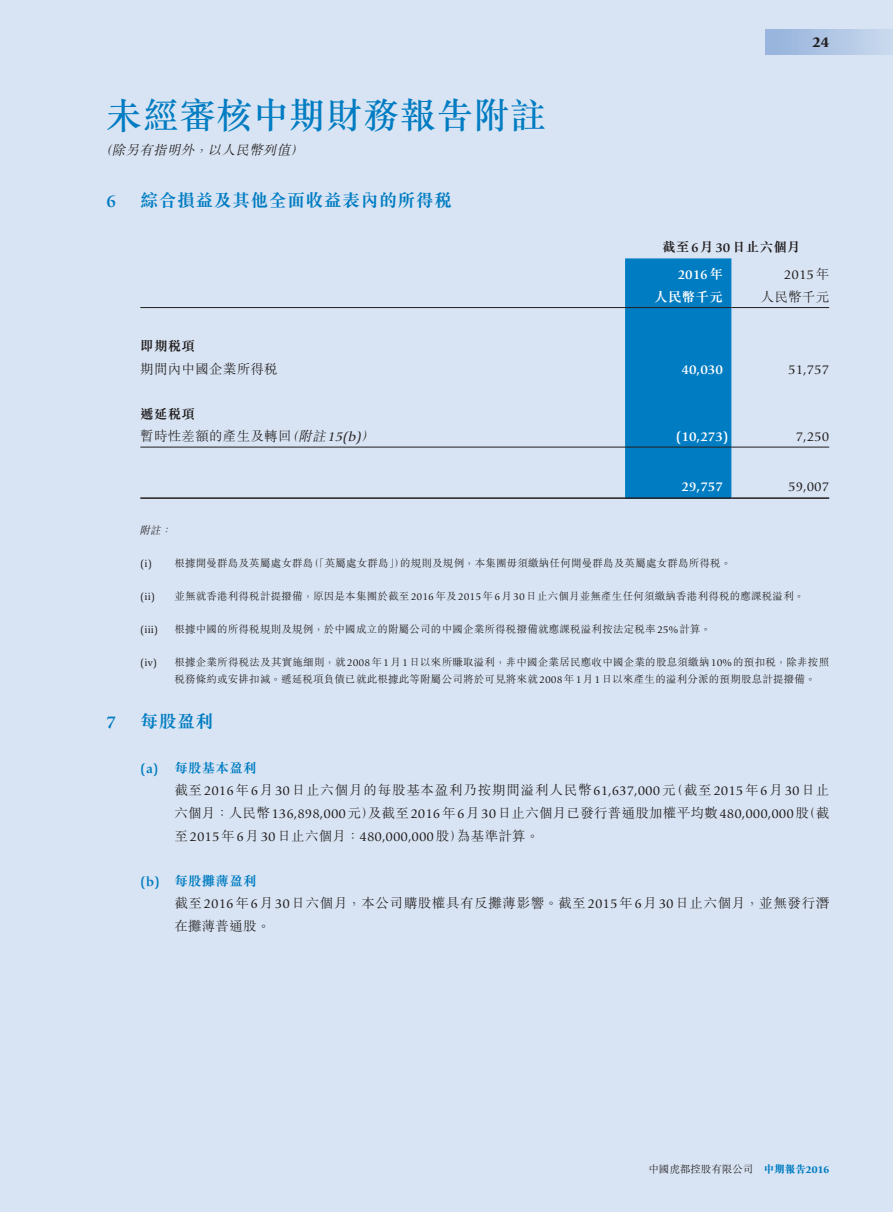
<style>
.page{position:relative;width:893px;height:1212px;background:#d8e4f3}
.page>*{position:absolute;margin:0;border:0;box-sizing:border-box;transform-origin:0 0}
.t1{font:500 36px "M Sung HK";letter-spacing:.02em;color:#007cc2}
._01_H1{font:700 18px "M Sung HK";letter-spacing:.02em;color:#007cc2}
._01_H1-2{font:700 18px "Giovanni Std";color:#007cc2}
.t2{font:900 15px "Giovanni Std";color:#231f20}
._00_txt{font:300 13.5px/22.5px "M Sung HK";letter-spacing:.045em;color:#231f20;text-align:justify}
._50_Table_txt{font:300 13.5px "M Sung HK";letter-spacing:.02em;color:#231f20}
._50_Table_txt-2{font:700 13.5px "Giovanni Std";color:#fff}
._50_Table_txt-3{font:13.5px "Giovanni Std";color:#231f20}
._50_Table_txt-4{font:700 13.5px "M Sung HK";letter-spacing:.02em;color:#231f20}
._02_H2{font:700 13.5px "M Sung HK";letter-spacing:.02em;color:#007cc2}
.t3{font:italic 300 13.5px "M Sung HK";color:#231f20}
._50_Table_txt-5{font:700 13.5px "M Sung HK";letter-spacing:.02em;color:#fff}
._06_Notes{font:300 10.5px/16.5px "M Sung HK";letter-spacing:.02em;color:#231f20}
._06_Notes-2{font:300 10.5px "M Sung HK";color:#231f20}
._06_Notes-3{font:10.5px "Giovanni Std";color:#231f20}
._06_Notes-4{font:italic 300 10.5px "M Sung HK";color:#231f20}
.s1{font-family:"Giovanni Std"}
.s2{font-family:"M Sung HK"}
.s3{font-family:"M Sung HK";font-weight:300}
.s4{font-style:italic}
.s5{font-family:"Giovanni Std";font-weight:400;font-style:italic}
.s6{font-family:"Giovanni Std";font-weight:400}
.s7{font-weight:800;color:#007cc2}
.s8{font-family:"Giovanni Std";font-weight:900;color:#007cc2}
</style>
<div class="page">
<div style="left:765px;top:30px;width:128px;height:24px;background:linear-gradient(to right,#95b1db,#cadaee)"></div>
<div style="left:625px;top:258px;width:106px;height:239px;background:#007cc2"></div>
<hr style="left:140px;top:307px;width:485px;height:1px;background:#231f20">
<hr style="left:625px;top:307px;width:106px;height:1px;background:#231f20">
<hr style="left:731px;top:307px;width:98px;height:1px;background:#231f20">
<hr style="left:140px;top:447px;width:485px;height:1px;background:#231f20">
<hr style="left:625px;top:447px;width:106px;height:1px;background:#231f20">
<hr style="left:731px;top:447px;width:98px;height:1px;background:#231f20">
<hr style="left:140px;top:497px;width:485px;height:2px;background:#231f20">
<hr style="left:625px;top:497px;width:106px;height:2px;background:#231f20">
<hr style="left:731px;top:497px;width:98px;height:2px;background:#231f20">
<h1 class="t1" style="left:106px;top:90px;width:441px">未經審核中期財務報告附註</h1>
<p class="t3" style="left:98px;top:141px;width:210px">（除另有指明外，以人民幣列值）</p>
<p class="_01_H1-2" style="left:106px;top:191px;width:12px">6</p>
<p class="_01_H1" style="left:140px;top:192px;width:313px">綜合損益及其他全面收益表內的所得稅</p>
<h3 class="t2" style="left:812px;top:34px;width:18px">24</h3>
<p class="_50_Table_txt-4" style="left:662px;top:241px;width:140px">截至<span class="s1">6</span>月<span class="s1">30</span>日止六個月</p>
<p class="_50_Table_txt-2" style="left:678px;top:267px;width:47px">2016<span class="s2">年</span></p>
<p class="_50_Table_txt-3" style="left:784px;top:267px;width:47px">2015<span class="s3">年</span></p>
<p class="_50_Table_txt-5" style="left:654px;top:290px;width:70px">人民幣千元</p>
<p class="_50_Table_txt" style="left:761px;top:287px;width:70px">人民幣千元</p>
<p class="_50_Table_txt-4" style="left:140px;top:339px;width:56px">即期稅項</p>
<p class="_50_Table_txt" style="left:140px;top:359px;width:139px">期間內中國企業所得稅</p>
<p class="_50_Table_txt-2" style="left:682px;top:361px;width:43px">40,030</p>
<p class="_50_Table_txt-3" style="left:788px;top:362px;width:43px">51,757</p>
<p class="_50_Table_txt-4" style="left:140px;top:407px;width:56px">遞延稅項</p>
<p class="_50_Table_txt" style="left:140px;top:427px;width:239px">暫時性差額的產生及轉回<span class="s4">（附註</span><span class="s5">15(b)</span><span class="s4">）</span></p>
<p class="_50_Table_txt-2" style="left:676px;top:429px;width:54px">(10,273)</p>
<p class="_50_Table_txt-3" style="left:796px;top:429px;width:35px">7,250</p>
<p class="_50_Table_txt-2" style="left:682px;top:478px;width:43px">29,757</p>
<p class="_50_Table_txt-3" style="left:788px;top:479px;width:43px">59,007</p>
<p class="_06_Notes-4" style="left:139px;top:523px;width:36px">附註：</p>
<p class="_06_Notes" style="left:140px;top:555px;width:592px"><span class="s6">(i)</span> 根據開曼群島及英屬處女群島（「英屬處女群島」）的規則及規例，本集團毋須繳納任何開曼群島及英屬處女群島所得稅。</p>
<p class="_06_Notes" style="left:140px;top:588px;width:665px"><span class="s6">(ii)</span> 並無就香港利得稅計提撥備，原因是本集團於截至<span class="s6">2016</span>年及<span class="s6">2015</span>年<span class="s6">6</span>月<span class="s6">30</span>日止六個月並無產生任何須繳納香港利得稅的應課稅溢利。</p>
<p class="_06_Notes-3" style="left:140px;top:624px;width:19px">(iii)</p>
<p class="_06_Notes" style="left:174px;top:621px;width:538px">根據中國的所得稅規則及規例，於中國成立的附屬公司的中國企業所得稅撥備就應課稅溢利按法定稅率<span class="s6">25%</span>計算。</p>
<p class="_06_Notes" style="left:174px;top:654px;width:656px;text-indent:-34px"><span class="s6">(iv)</span> 根據企業所得稅法及其實施細則，就<span class="s6">2008</span>年<span class="s6">1</span>月<span class="s6">1</span>日以來所賺取溢利，非中國企業居民應收中國企業的股息須繳納<span class="s6">10%</span>的預扣稅，除非按照稅務條約或安排扣減。遞延稅項負債已就此根據此等附屬公司將於可見將來就<span class="s6">2008</span>年<span class="s6">1</span>月<span class="s6">1</span>日以來產生的溢利分派的預期股息計提撥備。</p>
<p class="_01_H1-2" style="left:106px;top:712px;width:12px">7</p>
<p class="_01_H1" style="left:140px;top:712px;width:75px">每股盈利</p>
<p class="_02_H2" style="left:140px;top:761px;width:118px"><span class="s1">(a)</span> 每股基本盈利</p>
<p class="_00_txt" style="left:174px;top:778px;width:656px">截至<span class="s6">2016</span>年<span class="s6">6</span>月<span class="s6">30</span>日止六個月的每股基本盈利乃按期間溢利人民幣<span class="s6">61,637,000</span>元（截至<span class="s6">2015</span>年<span class="s6">6</span>月<span class="s6">30</span>日止六個月：人民幣<span class="s6">136,898,000</span>元）及截至<span class="s6">2016</span>年<span class="s6">6</span>月<span class="s6">30</span>日止六個月已發行普通股加權平均數<span class="s6">480,000,000</span>股（截至<span class="s6">2015</span>年<span class="s6">6</span>月<span class="s6">30</span>日止六個月：<span class="s6">480,000,000</span>股）為基準計算。</p>
<p class="_02_H2" style="left:140px;top:874px;width:118px"><span class="s1">(b)</span> 每股攤薄盈利</p>
<p class="_00_txt" style="left:174px;top:891px;width:656px">截至<span class="s6">2016</span>年<span class="s6">6</span>月<span class="s6">30</span>日六個月，本公司購股權具有反攤薄影響。截至<span class="s6">2015</span>年<span class="s6">6</span>月<span class="s6">30</span>日止六個月，並無發行潛在攤薄普通股。</p>
<p class="_06_Notes-2" style="left:648px;top:1162px;width:182px">中國虎都控股有限公司 <span class="s7">中期報告</span><span class="s8">2016</span></p>
</div>
